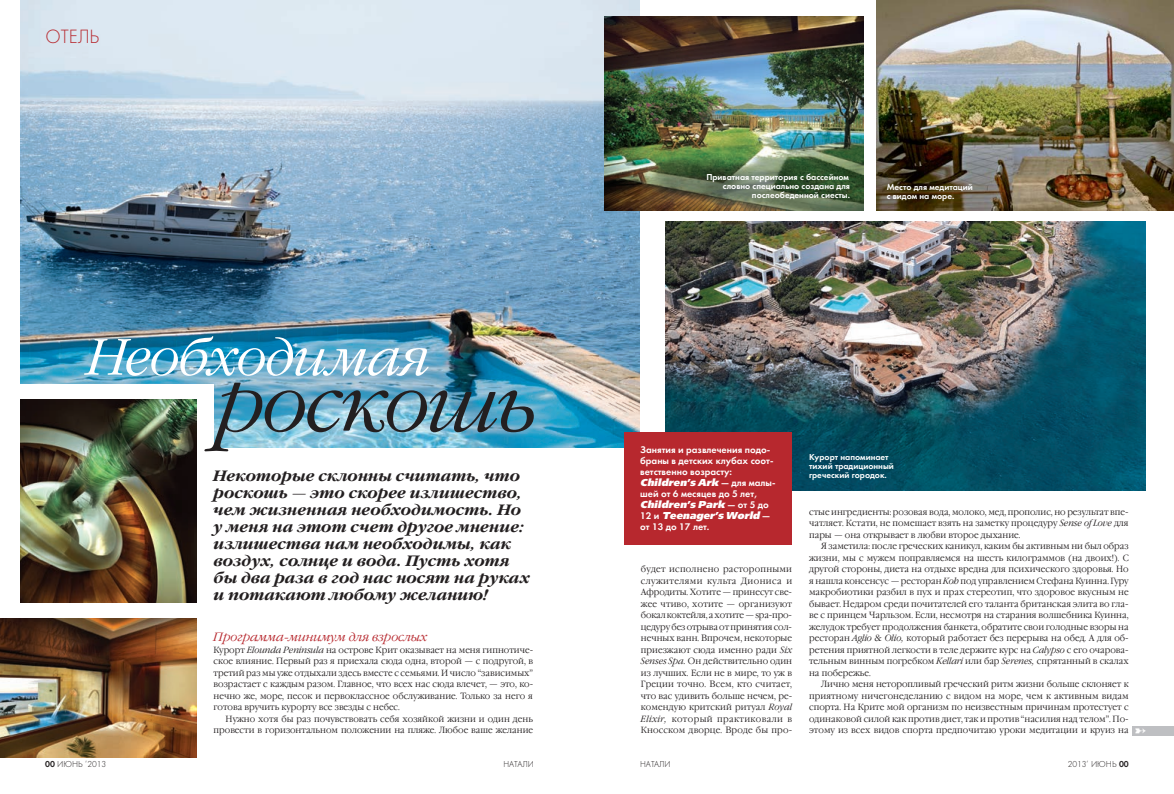
<style>
.page{position:relative;width:1174px;height:794px;background:#fff}
.page>*{position:absolute;margin:0;border:0;box-sizing:border-box;transform-origin:0 0}
.t1{font:italic 300 77.2px "Garamond C";letter-spacing:-.025em;color:#231f20}
.t2{font:italic 300 51.2px "Garamond C";letter-spacing:-.015em;color:#fff}
.t3{font:20px "Futura Light C";color:#b7282e;scale:.96 1}
.t4{font:italic 700 15px/17px "Garamond C";letter-spacing:.015em;color:#231f20}
.t5{font:italic 300 12px "Garamond C";color:#b7282e}
.t6{font:10px/11px "Futura Demi C";color:#fff}
.t7{font:italic 10px/11px "Free Set Black C";color:#fff}
.t8{font:300 9px/11.5px "Garamond C";color:#231f20;text-align:justify;scale:.96 1}
.t9{font:9px/9px "Futura Demi C";color:#fff}
.t10{font:9px "Futura Light C";color:#231f20;scale:.96 1}
.t11{font:9px "Futura Light C";color:#231f20}
.s1{font-style:italic}
.s2{font-family:"Futura Demi C";font-style:normal}
.s3{font-family:"Futura Demi C"}
</style>
<div class="page">
<img style="left:0;top:618px;width:197px;height:139px">
<img style="left:20px;top:0;width:619px;height:448px">
<div style="left:13px;top:384px;width:201px;height:89px;background:#fff"></div>
<img style="left:666px;top:221px;width:479px;height:269px">
<img style="left:604px;top:16px;width:259px;height:195px">
<img style="left:20px;top:400px;width:177px;height:202px">
<div style="left:624px;top:432px;width:168px;height:112px;background:#b7282e"></div>
<img style="left:876px;top:0;width:298px;height:211px">
<div style="left:1132px;top:727px;width:42px;height:9px;background:#bebfc2"></div>
<h3 class="t3" style="left:45px;top:26px;width:58px">отель</h3>
<h2 class="t2" style="left:87px;top:329px;width:344px">Необходимая</h2>
<h1 class="t1" style="left:217px;top:362px;width:320px">роскошь</h1>
<p class="t4" style="left:214px;top:469px;width:318px">Некоторые склонны считать, что роскошь — это скорее излишество, чем жизненная необходимость. Но у меня на этот счет другое мнение: излишества нам необходимы, как воздух, солнце и вода. Пусть хотя бы два раза в год нас носят на руках и потакают любому желанию!</p>
<h3 class="t5" style="left:214px;top:630px;width:215px">Программа-минимум для взрослых</h3>
<p class="t8" style="left:214px;top:644px;width:334px">Курорт <span class="s1">Elounda Peninsula</span> на острове Крит оказывает на меня гипнотиче&shy;ское влияние. Первый раз я приехала сюда одна, второй — с подругой, в третий раз мы уже отдыхали здесь вместе с семьями. И число “зависимых” возрастает с каждым разом. Главное, что всех нас сюда влечет, — это, ко&shy;нечно же, море, песок и первоклассное обслуживание. Только за него я готова вручить курорту все звезды с небес.</p>
<p class="t8" style="left:214px;top:713px;width:334px;text-align:right">Нужно хотя бы раз почувствовать себя хозяйкой жизни и один день провести в горизонтальном положении на пляже. Любое ваше желание</p>
<p class="t9" style="left:706px;top:173px;width:145px;text-align:right">Приватная территория с бассейном словно специально создана для послеобеденной сиесты.</p>
<p class="t9" style="left:886px;top:183px;width:88px">Место для медитаций с видом на море.</p>
<p class="t6" style="left:640px;top:444px;width:135px">Занятия и развлечения подо&shy;браны в детских клубах соот&shy;ветственно возрасту:</p>
<p class="t7" style="left:640px;top:477px;width:137px">Children’s Ark <span class="s2">— для малы-</span></p>
<p class="t6" style="left:640px;top:488px;width:119px">шей от 6 месяцев до 5 лет,</p>
<p class="t7" style="left:640px;top:499px;width:131px">Children’s Park <span class="s2">— от 5 до<br>12 и</span> Teenager’s World <span class="s2">—</span></p>
<p class="t6" style="left:640px;top:521px;width:71px">от 13 до 17 лет.</p>
<p class="t8" style="left:641px;top:564px;width:159px">будет исполнено расторопными служителями культа Диониса и Афродиты. Хотите — принесут све&shy;жее чтиво, хотите — организуют бокал коктейля, а хотите — spа-про&shy;цедуру без отрыва от принятия сол&shy;нечных ванн. Впрочем, некоторые приезжают сюда именно ради <span class="s1">Six Senses Spa.</span> Он действительно один из лучших. Если не в мире, то уж в Греции точно. Всем, кто считает, что вас удивить больше нечем, ре&shy;комендую критский ритуал <span class="s1">Royal Elixir,</span> который практиковали в Кносском дворце. Вроде бы про-</p>
<p class="t9" style="left:809px;top:453px;width:86px">Курорт напоминает тихий традиционный греческий городок.</p>
<p class="t8" style="left:809px;top:506px;width:334px">стые ингредиенты: розовая вода, молоко, мед, прополис, но результат впе&shy;чатляет. Кстати, не помешает взять на заметку процедуру <span class="s1">Sense of Love</span> для пары — она открывает в любви второе дыхание.</p>
<p class="t8" style="left:809px;top:541px;width:334px;text-indent:12px">Я заметила: после греческих каникул, каким бы активным ни был образ жизни, мы с мужем поправляемся на шесть килограммов (на двоих!). С другой стороны, диета на отдыхе вредна для психического здоровья. Но я нашла консенсус — ресторан <span class="s1">Koh</span> под управлением Стефана Куинна. Гуру макробиотики разбил в пух и прах стереотип, что здоровое вкусным не бывает. Недаром среди почитателей его таланта британская элита во гла&shy;ве с принцем Чарльзом. Если, несмотря на старания волшебника Куинна, желудок требует продолжения банкета, обратите свои голодные взоры на ресторан <span class="s1">Aglio</span> &amp; <span class="s1">Olio,</span> который работает без перерыва на обед. А для об&shy;ретения приятной легкости в теле держите курс на <span class="s1">Calypso</span> с его очарова&shy;тельным винным погребком <span class="s1">Kellari</span> или бар <span class="s1">Serenes,</span> спрятанный в скалах на побережье.</p>
<p class="t8" style="left:809px;top:679px;width:334px;text-indent:12px">Лично меня неторопливый греческий ритм жизни больше склоняет к приятному ничегонеделанию с видом на море, чем к активным видам спорта. На Крите мой организм по неизвестным причинам протестует с одинаковой силой как против диет, так и против “насилия над телом”. По&shy;этому из всех видов спорта предпочитаю уроки медитации и круиз на</p>
<p class="t11" style="left:45px;top:759px;width:63px"><span class="s3">00</span> июнь ’2013</p>
<p class="t10" style="left:503px;top:759px;width:33px">натали</p>
<p class="t10" style="left:640px;top:759px;width:33px">натали</p>
<p class="t10" style="left:1067px;top:759px;width:65px">2013’ июнь <span class="s3">00</span></p>
</div>
